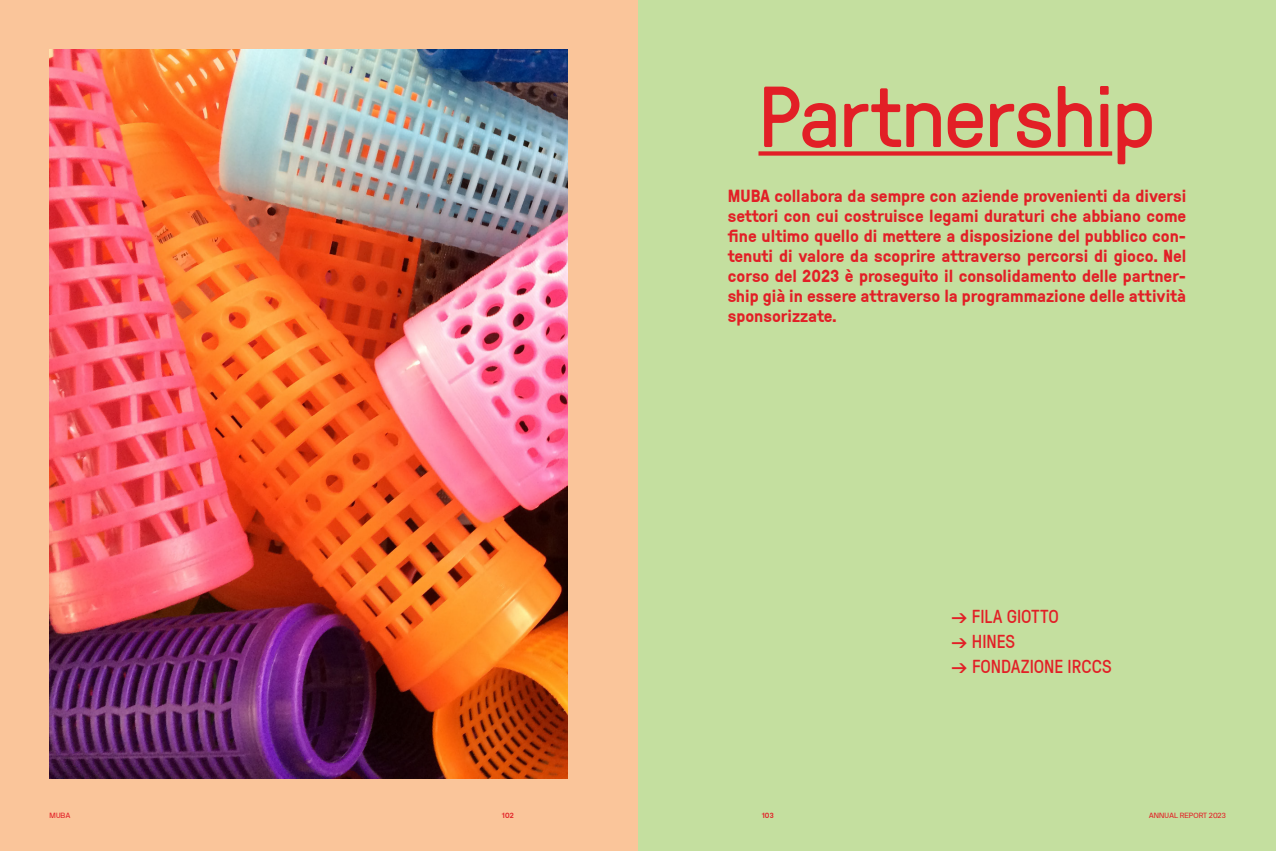
<style>
.page{position:relative;width:1276px;height:851px;background:#fff}
.page>*{position:absolute;margin:0;border:0;box-sizing:border-box;transform-origin:0 0}
.t1{font:86.25px "GT Pressura";letter-spacing:-.02em;color:#e21f26}
.t2{font:18.75px "GT Pressura";color:#e21f26}
.t3{font:700 17.5px/20px "GT Pressura";color:#e21f26;text-align:justify}
.t4{font:7.5px "NB International Regular Webfont";color:#e21f26}
.t5{font:7.5px "NB International Bold Webfont";color:#e21f26}
.s1{font-family:"Klarheit Grotesk";font-weight:500}
</style>
<div class="page">
<div style="left:0;top:0;width:638px;height:850px;background:#fac59a"></div>
<div style="left:638px;top:0;width:638px;height:850px;background:#c4df9f"></div>
<div style="left:758px;top:151px;width:354px;height:5px;background:#e21f26"></div>
<img style="left:50px;top:50px;width:517px;height:728px">
<h1 class="t1" style="left:758px;top:55px;width:398px">Partnership</h1>
<p class="t3" style="left:728px;top:185px;width:460px">MUBA collabora da sempre con aziende provenienti da diversi settori con cui costruisce legami duraturi che abbiano come fine ultimo quello di mettere a disposizione del pubblico con&shy;tenuti di valore da scoprire attraverso percorsi di gioco. Nel corso del 2023 è proseguito il consolidamento delle partner&shy;ship già in essere attraverso la programmazione delle attività sponsorizzate.</p>
<p class="t2" style="left:951px;top:602px;width:109px"><span class="s1">→</span> FILA GIOTTO</p>
<p class="t2" style="left:951px;top:627px;width:65px"><span class="s1">→</span> HINES</p>
<p class="t2" style="left:951px;top:652px;width:162px"><span class="s1">→</span> FONDAZIONE IRCCS</p>
<p class="t4" style="left:50px;top:811px;width:22px">MUBA</p>
<p class="t5" style="left:502px;top:811px;width:14px">102</p>
<p class="t5" style="left:762px;top:811px;width:14px">103</p>
<p class="t4" style="left:1148px;top:811px;width:79px">ANNUAL REPORT 2023</p>
</div>
